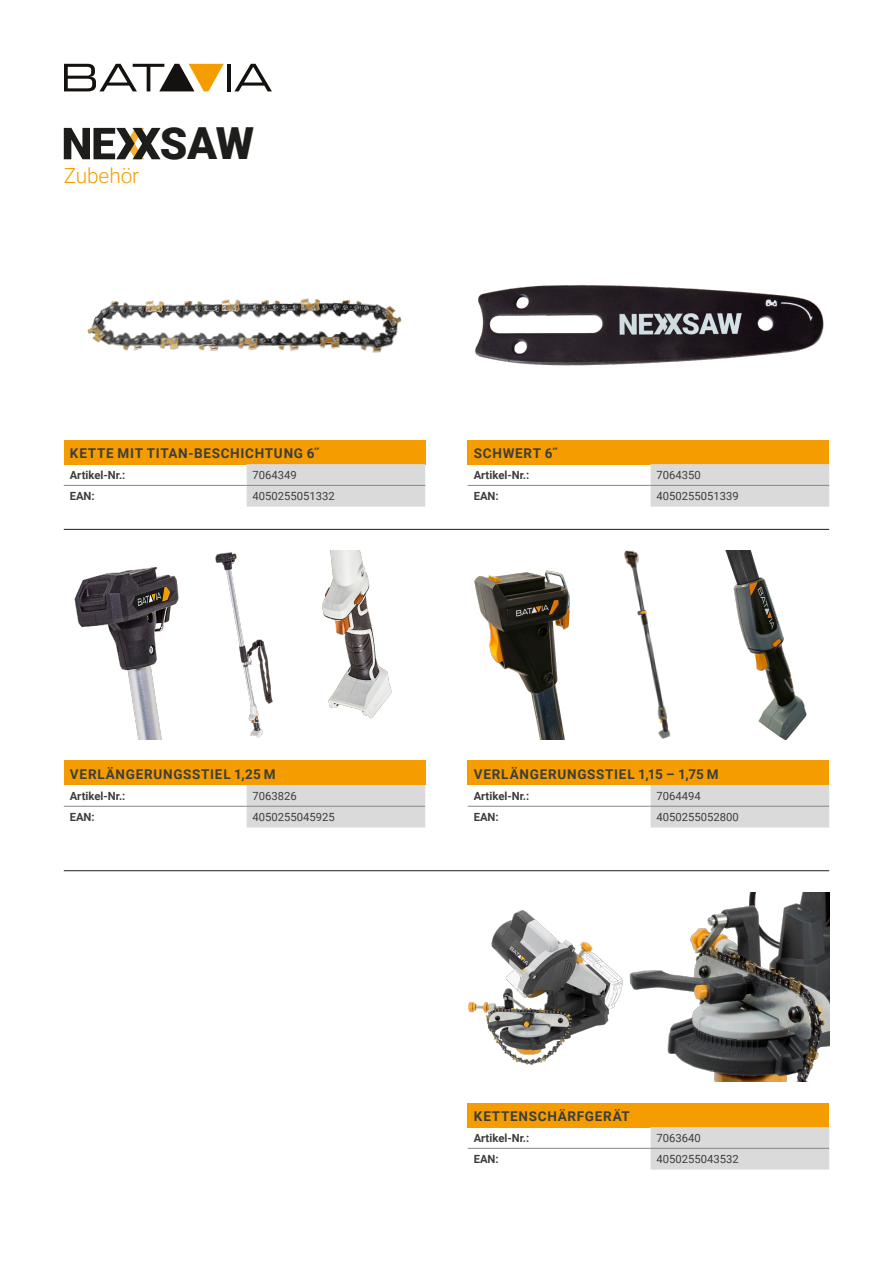
<style>
.page{position:relative;width:893px;height:1263px;background:#fff}
.page>*{position:absolute;margin:0;border:0;box-sizing:border-box;transform-origin:0 0}
.t1{font:900 44.25px "Roboto";color:#1d1d1b}
.t2{font:300 20.85px "Roboto";letter-spacing:-.005em;color:#f59d00}
.t3{font:700 13.5px "Roboto";letter-spacing:.055em;color:#3d3d3c}
.t4{font:11.25px "Roboto";color:#3d3d3c}
.t5{font:700 11.25px "Roboto";color:#3d3d3c}
</style>
<div class="page">
<img style="left:87px;top:298px;width:315px;height:55px">
<img style="left:322px;top:550px;width:70px;height:169px">
<img style="left:74px;top:566px;width:105px;height:174px">
<img style="left:215px;top:552px;width:58px;height:186px">
<img style="left:475px;top:285px;width:349px;height:81px">
<img style="left:468px;top:910px;width:155px;height:155px">
<img style="left:629px;top:892px;width:200px;height:190px">
<img style="left:725px;top:550px;width:82px;height:190px">
<img style="left:474px;top:570px;width:96px;height:170px">
<img style="left:624px;top:550px;width:47px;height:189px">
<hr style="left:227px;top:64px;width:4px;height:27px;background:#14110e">
<svg style="left:234px;top:64px;width:38px;height:27px"></svg>
<svg style="left:64px;top:64px;width:160px;height:27px"></svg>
<div style="left:468px;top:1103px;width:361px;height:24px;background:#f59d00"></div>
<div style="left:651px;top:1127px;width:178px;height:42px;background:#dadada"></div>
<hr style="left:651px;top:1148px;width:178px;height:1px;background:#878787">
<hr style="left:468px;top:1148px;width:183px;height:1px;background:#878787">
<div style="left:64px;top:440px;width:361px;height:24px;background:#f59d00"></div>
<svg style="left:247px;top:464px;width:178px;height:43px;background:#dad9d9"></svg>
<hr style="left:247px;top:485px;width:178px;height:1px;background:#878787">
<hr style="left:64px;top:485px;width:183px;height:1px;background:#878787">
<div style="left:468px;top:440px;width:361px;height:24px;background:#f59d00"></div>
<svg style="left:651px;top:464px;width:178px;height:43px;background:#dad9d9"></svg>
<hr style="left:651px;top:485px;width:178px;height:1px;background:#878787">
<hr style="left:468px;top:485px;width:183px;height:1px;background:#878787">
<hr style="left:64px;top:529px;width:765px;height:1px;background:#1d1d1b">
<hr style="left:64px;top:870px;width:765px;height:1px;background:#1d1d1b">
<div style="left:64px;top:761px;width:361px;height:24px;background:#f59d00"></div>
<div style="left:247px;top:785px;width:178px;height:42px;background:#dadada"></div>
<hr style="left:247px;top:806px;width:178px;height:1px;background:#878787">
<hr style="left:64px;top:806px;width:183px;height:1px;background:#878787">
<div style="left:468px;top:761px;width:361px;height:24px;background:#f59d00"></div>
<div style="left:651px;top:785px;width:178px;height:42px;background:#dadada"></div>
<hr style="left:651px;top:806px;width:178px;height:1px;background:#878787">
<hr style="left:468px;top:806px;width:183px;height:1px;background:#878787">
<svg style="left:64px;top:128px;width:97px;height:31px"></svg>
<h2 class="t2" style="left:64px;top:161px;width:77px">Zubehör</h2>
<h1 class="t1" style="left:160px;top:113px;width:96px">SAW</h1>
<p class="t3" style="left:70px;top:444px;width:251px">KETTE MIT TITAN-BESCHICHTUNG 6ʺ</p>
<p class="t5" style="left:70px;top:467px;width:57px">Artikel-Nr.:</p>
<p class="t4" style="left:253px;top:467px;width:46px">7064349</p>
<p class="t5" style="left:70px;top:488px;width:27px">EAN:</p>
<p class="t4" style="left:253px;top:488px;width:84px">4050255051332</p>
<p class="t3" style="left:70px;top:765px;width:207px">VERLÄNGERUNGSSTIEL 1,25 M</p>
<p class="t5" style="left:70px;top:788px;width:57px">Artikel-Nr.:</p>
<p class="t4" style="left:253px;top:788px;width:46px">7063826</p>
<p class="t5" style="left:70px;top:809px;width:27px">EAN:</p>
<p class="t4" style="left:253px;top:809px;width:84px">4050255045925</p>
<p class="t3" style="left:474px;top:444px;width:86px">SCHWERT 6ʺ</p>
<p class="t5" style="left:474px;top:467px;width:57px">Artikel-Nr.:</p>
<p class="t4" style="left:657px;top:467px;width:46px">7064350</p>
<p class="t5" style="left:474px;top:488px;width:27px">EAN:</p>
<p class="t4" style="left:657px;top:488px;width:84px">4050255051339</p>
<p class="t3" style="left:474px;top:765px;width:246px">VERLÄNGERUNGSSTIEL 1,15 – 1,75 M</p>
<p class="t5" style="left:474px;top:788px;width:57px">Artikel-Nr.:</p>
<p class="t4" style="left:657px;top:788px;width:46px">7064494</p>
<p class="t5" style="left:474px;top:809px;width:27px">EAN:</p>
<p class="t4" style="left:657px;top:809px;width:84px">4050255052800</p>
<p class="t3" style="left:474px;top:1107px;width:158px">KETTENSCHÄRFGERÄT</p>
<p class="t5" style="left:474px;top:1130px;width:57px">Artikel-Nr.:</p>
<p class="t4" style="left:657px;top:1130px;width:46px">7063640</p>
<p class="t5" style="left:474px;top:1151px;width:27px">EAN:</p>
<p class="t4" style="left:657px;top:1151px;width:84px">4050255043532</p>
</div>
